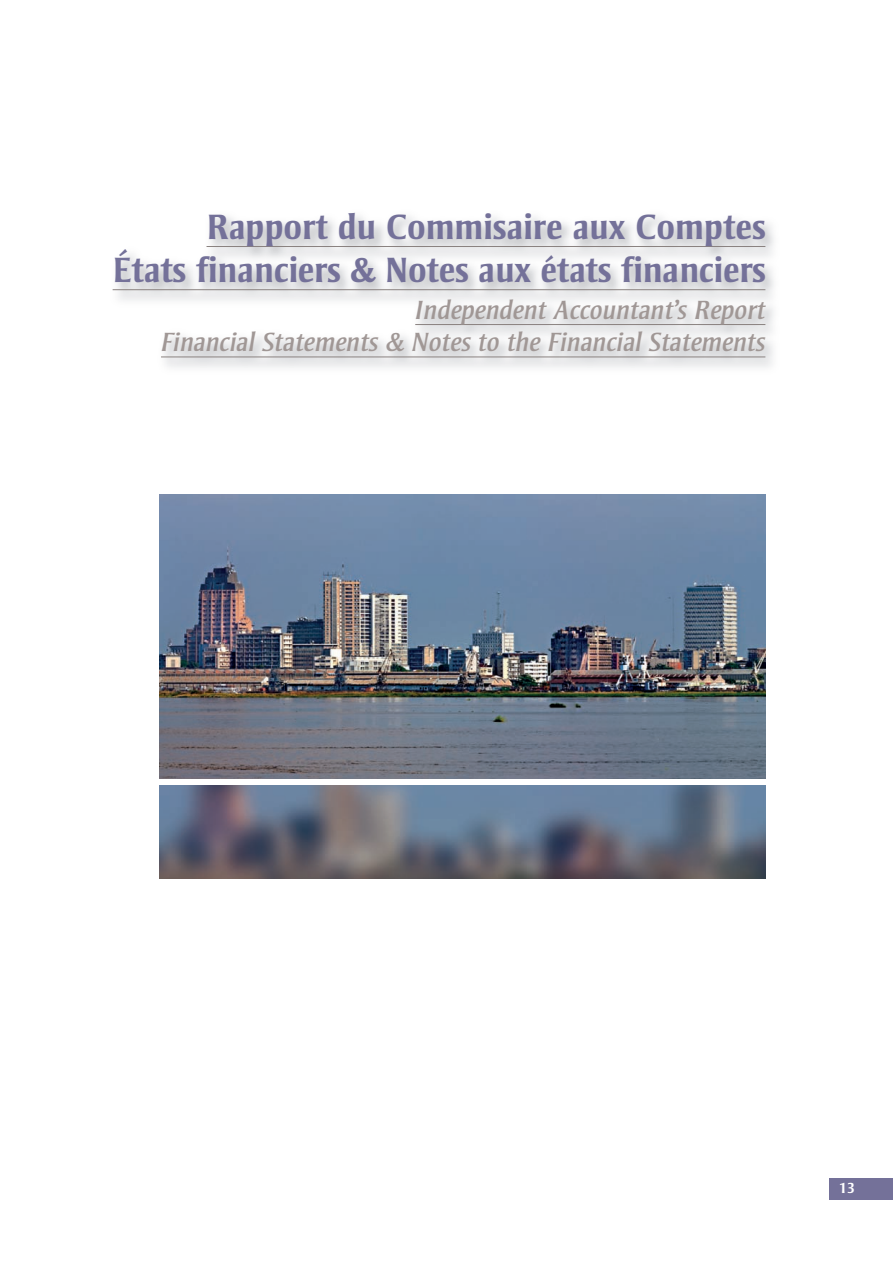
<style>
.page{position:relative;width:893px;height:1263px;background:#fff}
.page>*{position:absolute;margin:0;border:0;box-sizing:border-box;transform-origin:0 0}
.t1{font:700 36px/43.2px "Strayhorn";letter-spacing:-.005em;color:#747199;text-align:right}
.t2{font:italic 27px/32.4px "Strayhorn";color:#a09795;text-align:right}
.t3{font:700 15px "Strayhorn";color:#fff}
</style>
<div class="page">
<div style="left:829px;top:1178px;width:64px;height:21px;background:#747199"></div>
<hr style="left:207px;top:246px;width:558px;height:1px;background:#8a8280">
<hr style="left:113px;top:289px;width:652px;height:1px;background:#8a8280">
<hr style="left:415px;top:324px;width:350px;height:1px;background:#8a8280">
<hr style="left:161px;top:357px;width:604px;height:1px;background:#8a8280">
<img style="left:159px;top:494px;width:606px;height:284px">
<img style="left:159px;top:785px;width:606px;height:94px">
<h1 class="t1" style="left:113px;top:208px;width:655px">Rapport du Commisaire aux Comptes<br>États financiers &amp; Notes aux états financiers</h1>
<p class="t2" style="left:161px;top:296px;width:606px">Independent Accountant’s Report<br>Financial Statements &amp; Notes to the Financial Statements</p>
<p class="t3" style="left:839px;top:1182px;width:17px">13</p>
</div>
